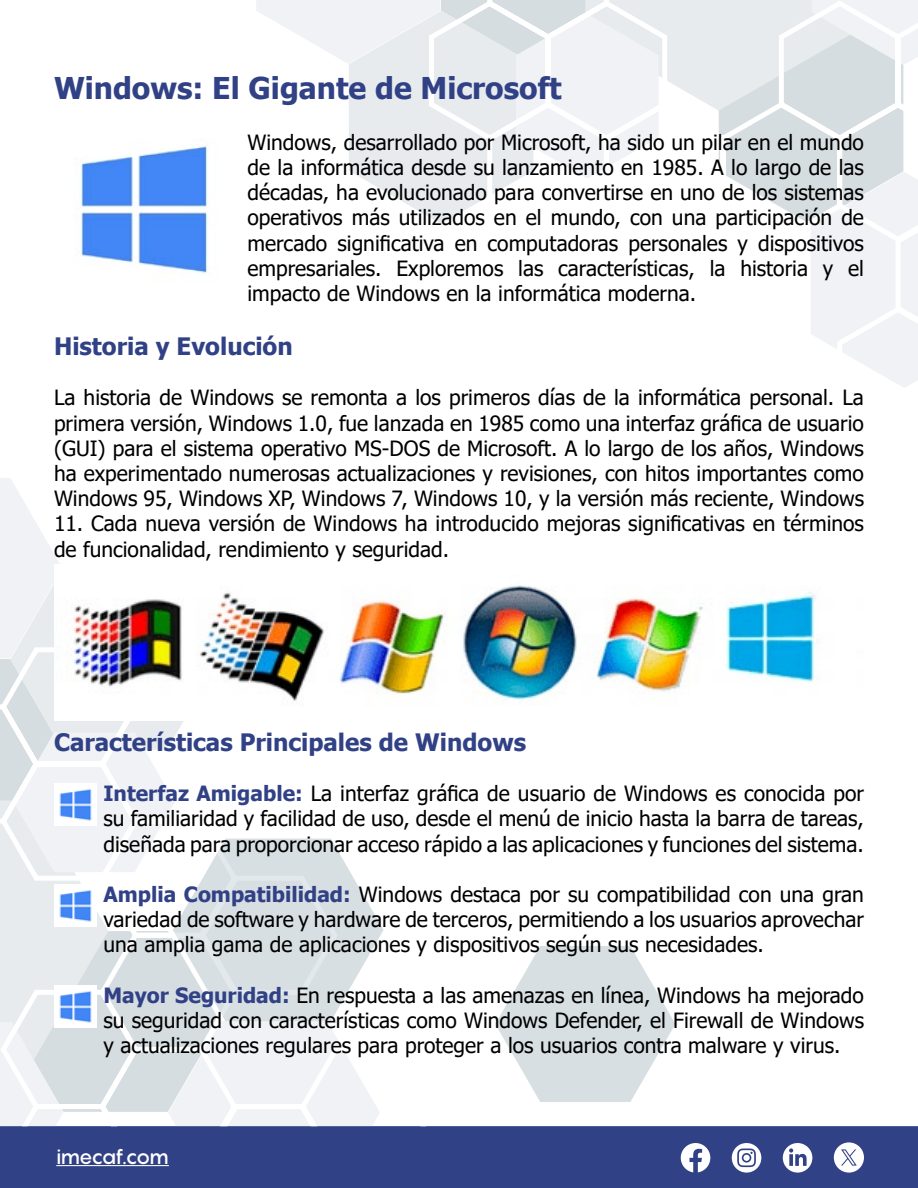
<style>
.page{position:relative;width:918px;height:1188px;background:#fff}
.page>*{position:absolute;margin:0;border:0;box-sizing:border-box;transform-origin:0 0}
.t1{font:700 30px "Tahoma";color:#314185}
.t2{font:700 24px "Tahoma";color:#314185}
.t3{font:21px/25.2px "Tahoma";color:#000;text-align:justify}
.t4{font:500 21px "Pangram";letter-spacing:-.075em;color:#fff}
.s1{font-weight:700;color:#314185}
</style>
<div class="page">
<svg style="left:256px;top:0;width:169px;height:214px"></svg>
<svg style="left:425px;top:0;width:493px;height:388px"></svg>
<div style="left:0;top:1126px;width:918px;height:62px;background:#314185;border:2px solid #314185"></div>
<svg style="left:917px;top:1126px;width:1px;height:62px"></svg>
<hr style="left:56px;top:1165px;width:113px;height:1px;background:#fff">
<svg style="left:681px;top:1143px;width:29px;height:29px"></svg>
<svg style="left:732px;top:1143px;width:29px;height:30px"></svg>
<svg style="left:783px;top:1143px;width:29px;height:30px"></svg>
<svg style="left:834px;top:1142px;width:30px;height:31px"></svg>
<svg style="left:495px;top:946px;width:180px;height:156px"></svg>
<svg style="left:0;top:478px;width:60px;height:165px"></svg>
<svg style="left:0;top:643px;width:384px;height:483px"></svg>
<img style="left:80px;top:145px;width:128px;height:129px">
<img style="left:54px;top:564px;width:764px;height:157px">
<img style="left:54px;top:783px;width:42px;height:43px">
<img style="left:54px;top:884px;width:42px;height:43px">
<img style="left:54px;top:985px;width:42px;height:43px">
<h1 class="t1" style="left:54px;top:68px;width:509px">Windows: El Gigante de Microsoft</h1>
<p class="t3" style="left:248px;top:131px;width:618px">Windows, desarrollado por Microsoft, ha sido un pilar en el mundo de la informática desde su lanzamiento en 1985. A lo largo de las décadas, ha evolucionado para convertirse en uno de los sistemas operativos más utilizados en el mundo, con una participación de mercado significativa en computadoras personales y dispositivos empresariales. Exploremos las características, la historia y el impacto de Windows en la informática moderna.</p>
<p class="t2" style="left:54px;top:330px;width:240px">Historia y Evolución</p>
<p class="t3" style="left:54px;top:386px;width:812px">La historia de Windows se remonta a los primeros días de la informática personal. La primera versión, Windows 1.0, fue lanzada en 1985 como una interfaz gráfica de usuario (GUI) para el sistema operativo MS-DOS de Microsoft. A lo largo de los años, Windows ha experimentado numerosas actualizaciones y revisiones, con hitos importantes como Windows 95, Windows XP, Windows 7, Windows 10, y la versión más reciente, Windows</p>
<p class="t3" style="left:54px;top:512px;width:811px">11. Cada nueva versión de Windows ha introducido mejoras significativas en términos de funcionalidad, rendimiento y seguridad.</p>
<p class="t2" style="left:54px;top:725px;width:474px">Características Principales de Windows</p>
<p class="t3" style="left:104px;top:782px;width:762px"><span class="s1">Interfaz Amigable:</span> La interfaz gráfica de usuario de Windows es conocida por su familiaridad y facilidad de uso, desde el menú de inicio hasta la barra de tareas, diseñada para proporcionar acceso rápido a las aplicaciones y funciones del sistema.</p>
<p class="t3" style="left:104px;top:883px;width:762px"><span class="s1">Amplia Compatibilidad:</span> Windows destaca por su compatibilidad con una gran variedad de software y hardware de terceros, permitiendo a los usuarios aprovechar una amplia gama de aplicaciones y dispositivos según sus necesidades.</p>
<p class="t3" style="left:104px;top:984px;width:762px"><span class="s1">Mayor Seguridad:</span> En respuesta a las amenazas en línea, Windows ha mejorado su seguridad con características como Windows Defender, el Firewall de Windows y actualizaciones regulares para proteger a los usuarios contra malware y virus.</p>
<p class="t4" style="left:56px;top:1142px;width:114px">imecaf.com</p>
</div>
